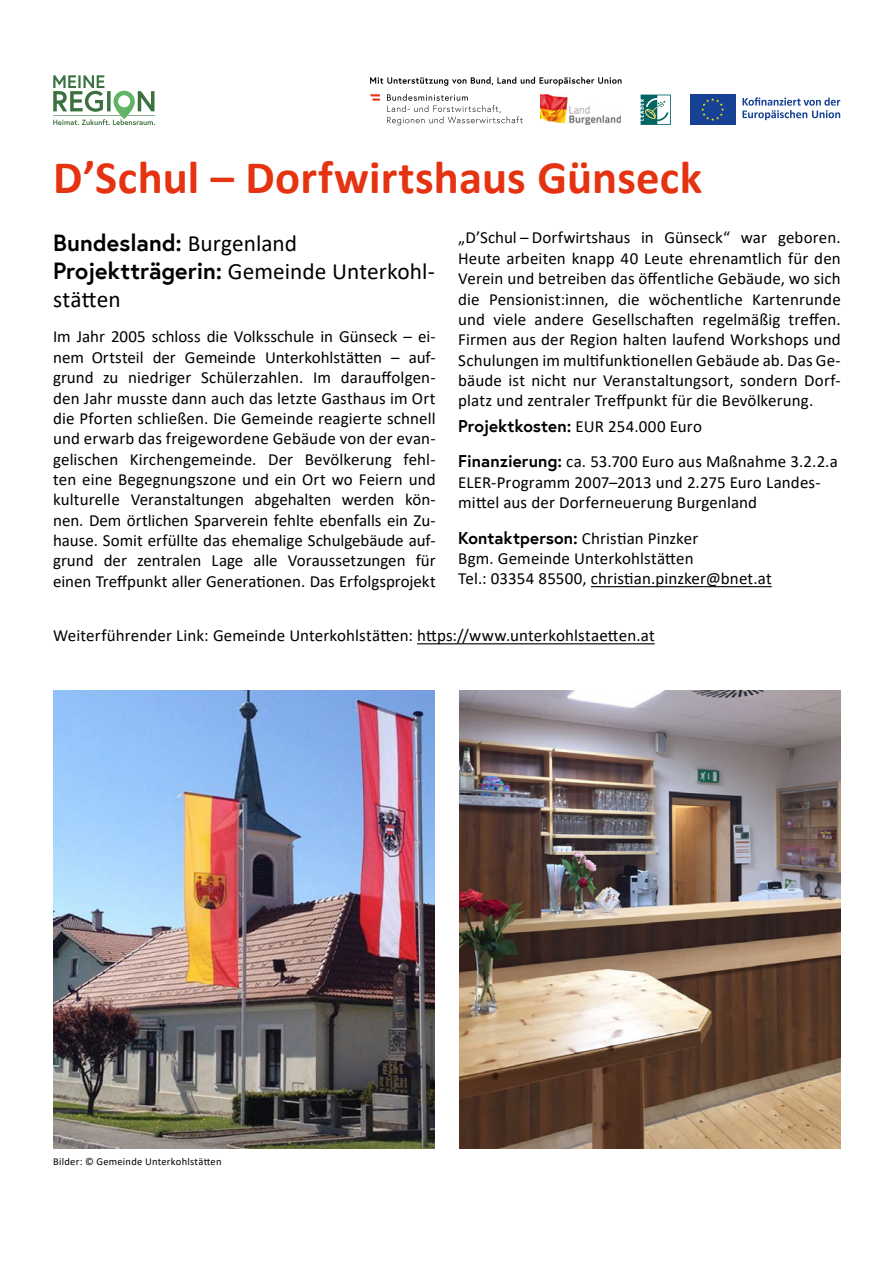
<style>
.page{position:relative;width:893px;height:1263px;background:#fff}
.page>*{position:absolute;margin:0;border:0;box-sizing:border-box;transform-origin:0 0}
.HL1{font:700 46.65px "Calibri";letter-spacing:.005em;color:#e53312}
.Projekt{font:23.4px/28px "Calibri";color:#000}
.Projekt-2{font:700 23.4px "Europa Austria";letter-spacing:.005em;color:#000}
.Copy{font:16.95px/20.4px "Calibri";letter-spacing:.005em;color:#000;text-align:justify}
.Copy_Projektkosten_etc{font:16.95px/20.4px "Calibri";letter-spacing:.005em;color:#000}
.Copy_WF_Links{font:16.95px "Calibri";letter-spacing:.005em;color:#000}
.Copy_Projektkosten_etc-2{font:700 16.95px "Europa Austria";color:#000}
.Bildnachweis{font:10.5px "Calibri";letter-spacing:.025em;color:#000}
.s1{font-family:"Calibri";font-weight:400}
.s2{font-family:"Europa Austria";font-weight:700}
</style>
<div class="page">
<hr style="left:591px;top:586px;width:181px;height:1px;background:#000">
<svg style="left:53px;top:75px;width:102px;height:50px"></svg>
<img style="left:53px;top:690px;width:382px;height:459px">
<img style="left:459px;top:690px;width:382px;height:459px">
<hr style="left:417px;top:643px;width:238px;height:1px;background:#000">
<svg style="left:387px;top:94px;width:136px;height:31px"></svg>
<svg style="left:370px;top:94px;width:10px;height:7px"></svg>
<svg style="left:370px;top:77px;width:251px;height:9px"></svg>
<svg style="left:735px;top:94px;width:1px;height:31px"></svg>
<div style="left:690px;top:94px;width:45px;height:31px;background:#164194"></div>
<svg style="left:701px;top:98px;width:23px;height:23px"></svg>
<svg style="left:742px;top:97px;width:98px;height:23px"></svg>
<svg style="left:641px;top:95px;width:30px;height:30px"></svg>
<img style="left:540px;top:94px;width:80px;height:30px">
<h1 class="HL1" style="left:53px;top:145px;width:651px">D’Schul – Dorfwirtshaus Günseck</h1>
<p class="Projekt-2" style="left:53px;top:227px;width:246px">Bundesland: <span class="s1">Burgenland</span></p>
<p class="Projekt" style="left:53px;top:257px;width:383px"><span class="s2">Projektträgerin:</span> Gemeinde Unterkohl&shy;stätten</p>
<p class="Copy" style="left:53px;top:326px;width:384px">Im Jahr 2005 schloss die Volksschule in Günseck – ei&shy;nem Ortsteil der Gemeinde Unterkohlstätten – auf&shy;grund zu niedriger Schülerzahlen. Im darauffolgen&shy;den Jahr musste dann auch das letzte Gasthaus im Ort die Pforten schließen. Die Gemeinde reagierte schnell und erwarb das freigewordene Gebäude von der evan&shy;gelischen Kirchengemeinde. Der Bevölkerung fehl&shy;ten eine Begegnungszone und ein Ort wo Feiern und kulturelle Veranstaltungen abgehalten werden kön&shy;nen. Dem örtlichen Sparverein fehlte ebenfalls ein Zu&shy;hause. Somit erfüllte das ehemalige Schulgebäude auf&shy;grund der zentralen Lage alle Voraussetzungen für einen Treffpunkt aller Generationen. Das Erfolgsprojekt</p>
<p class="Copy" style="left:458px;top:227px;width:384px">„D’Schul – Dorfwirtshaus in Günseck“ war geboren.<br>Heute arbeiten knapp 40 Leute ehrenamtlich für den Verein und betreiben das öffentliche Gebäude, wo sich die Pensionist:innen, die wöchentliche Kartenrunde und viele andere Gesellschaften regelmäßig treffen.<br>Firmen aus der Region halten laufend Workshops und Schulungen im multifunktionellen Gebäude ab. Das Ge&shy;bäude ist nicht nur Veranstaltungsort, sondern Dorf&shy;platz und zentraler Treffpunkt für die Bevölkerung.</p>
<p class="Copy_Projektkosten_etc-2" style="left:458px;top:414px;width:245px">Projektkosten: <span class="s1">EUR 254.000 Euro</span></p>
<p class="Copy_Projektkosten_etc" style="left:458px;top:451px;width:381px"><span class="s2">Finanzierung:</span> ca. 53.700 Euro aus Maßnahme 3.2.2.a<br>ELER-Programm 2007–2013 und 2.275 Euro Landes&shy;mittel aus der Dorferneuerung Burgenland</p>
<p class="Copy_Projektkosten_etc" style="left:458px;top:527px;width:315px"><span class="s2">Kontaktperson:</span> Christian Pinzker<br>Bgm. Gemeinde Unterkohlstätten<br>Tel.: 03354 85500, christian.pinzker@bnet.at</p>
<p class="Copy_WF_Links" style="left:53px;top:624px;width:603px">Weiterführender Link: Gemeinde Unterkohlstätten: https://www.unterkohlstaetten.at</p>
<p class="Bildnachweis" style="left:53px;top:1154px;width:170px">Bilder: © Gemeinde Unterkohlstätten</p>
</div>
